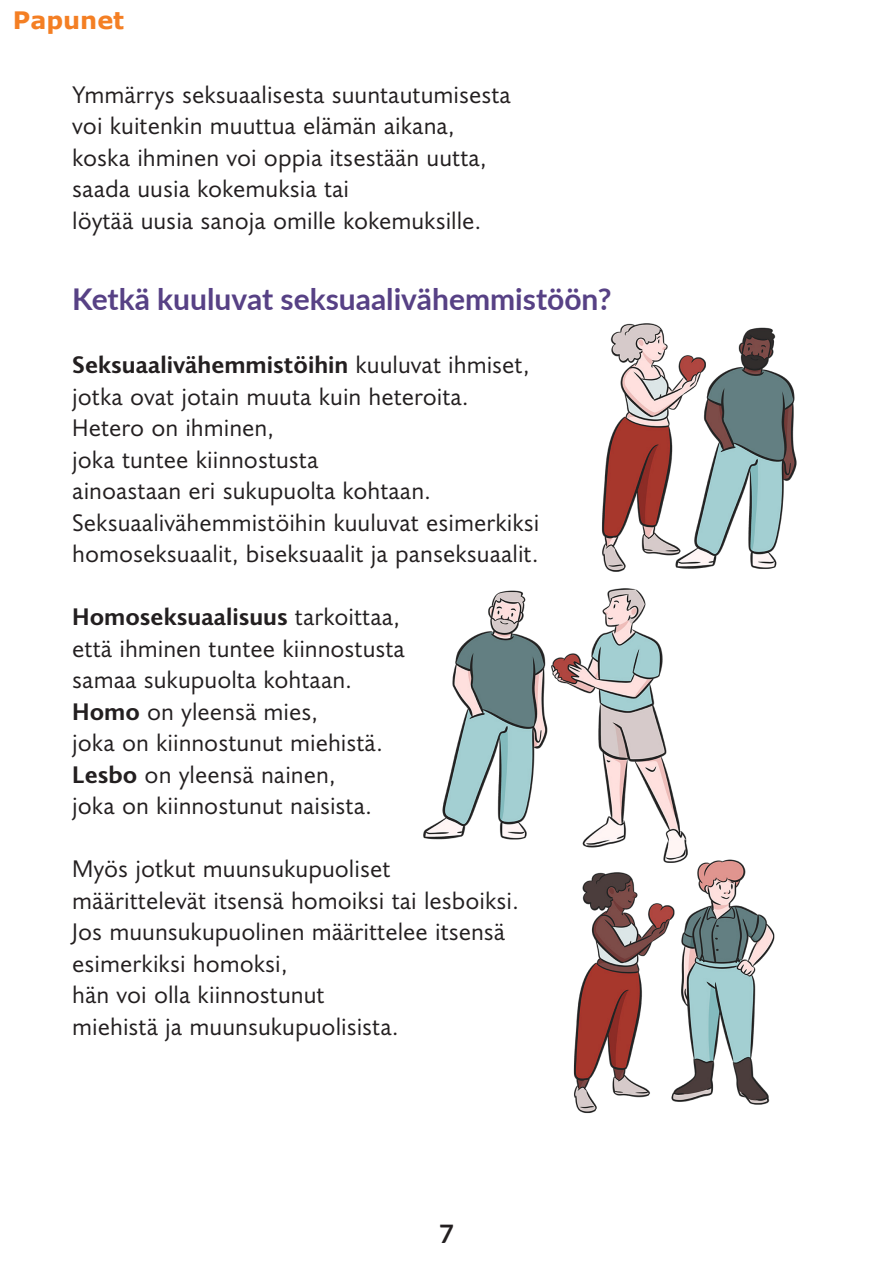
<style>
.page{position:relative;width:893px;height:1263px;background:#fff}
.page>*{position:absolute;margin:0;border:0;box-sizing:border-box;transform-origin:0 0}
.Otsikko_2_ylhäällä_tilaa{font:700 30px "Lato";color:#574185}
.t1{font:700 25.5px "Lato";color:#231f20}
.Leipis{font:24px/31.5px "Joanna Sans Nova";color:#231f20}
.t2{font:700 24px "Verdana";color:#f47f24}
.s1{font-weight:700}
</style>
<div class="page">
<img style="left:601px;top:323px;width:28px;height:237px">
<img style="left:629px;top:323px;width:168px;height:245px">
<img style="left:423px;top:634px;width:54px;height:206px">
<img style="left:477px;top:560px;width:298px;height:280px">
<img style="left:573px;top:842px;width:10px;height:271px">
<img style="left:583px;top:829px;width:192px;height:285px">
<p class="t2" style="left:13px;top:3px;width:113px">Papunet</p>
<p class="Leipis" style="left:72px;top:78px;width:440px">Ymmärrys seksuaalisesta suuntautumisesta voi kuitenkin muuttua elämän aikana, koska ihminen voi oppia itsestään uutta, saada uusia kokemuksia tai<br>löytää uusia sanoja omille kokemuksille.</p>
<p class="Otsikko_2_ylhäällä_tilaa" style="left:72px;top:277px;width:541px">Ketkä kuuluvat seksuaalivähemmistöön?</p>
<p class="Leipis" style="left:72px;top:348px;width:469px"><span class="s1">Seksuaalivähemmistöihin</span> kuuluvat ihmiset, jotka ovat jotain muuta kuin heteroita.<br>Hetero on ihminen,<br>joka tuntee kiinnostusta<br>ainoastaan eri sukupuolta kohtaan.<br>Seksuaalivähemmistöihin kuuluvat esimerkiksi homoseksuaalit, biseksuaalit ja panseksuaalit.</p>
<p class="Leipis" style="left:72px;top:600px;width:334px"><span class="s1">Homoseksuaalisuus</span> tarkoittaa, että ihminen tuntee kiinnostusta samaa sukupuolta kohtaan.<br><span class="s1">Homo</span> on yleensä mies,<br>joka on kiinnostunut miehistä.<br><span class="s1">Lesbo</span> on yleensä nainen,<br>joka on kiinnostunut naisista.</p>
<p class="Leipis" style="left:72px;top:852px;width:448px">Myös jotkut muunsukupuoliset määrittelevät itsensä homoiksi tai lesboiksi.<br>Jos muunsukupuolinen määrittelee itsensä esimerkiksi homoksi,<br>hän voi olla kiinnostunut<br>miehistä ja muunsukupuolisista.</p>
<p class="t1" style="left:439px;top:1215px;width:16px">7</p>
</div>
